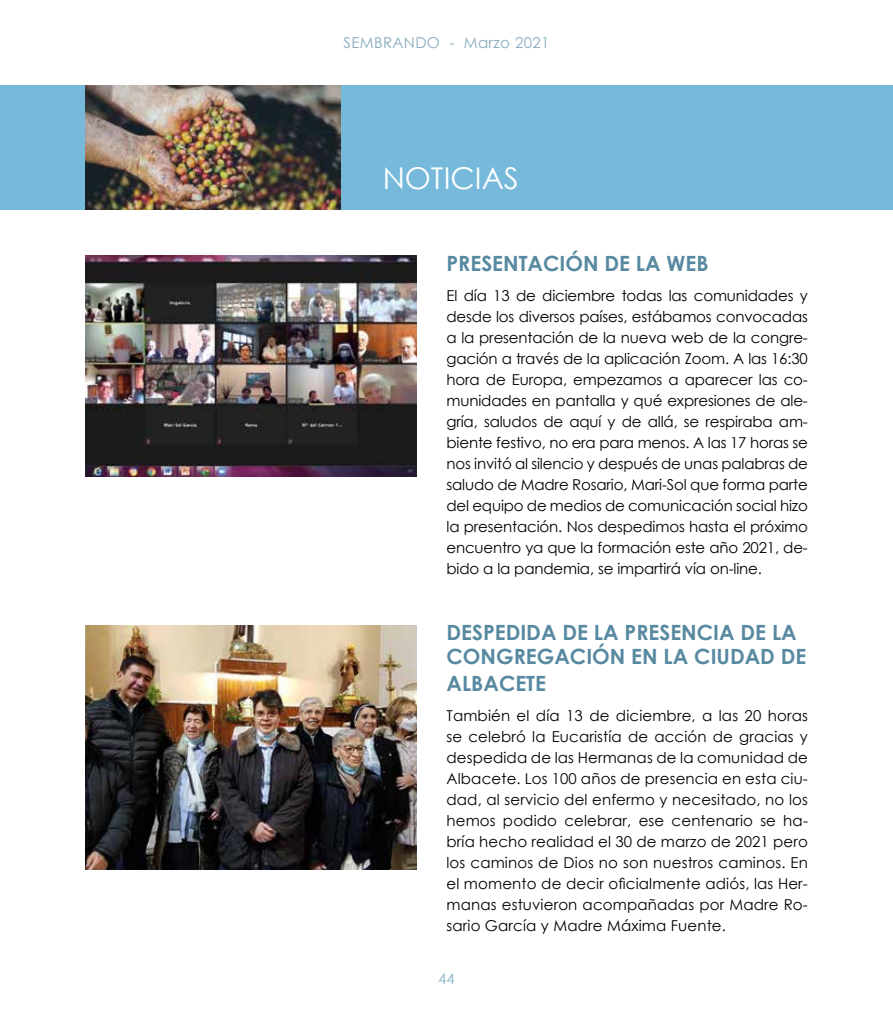
<style>
.page{position:relative;width:893px;height:1021px;background:#fff}
.page>*{position:absolute;margin:0;border:0;box-sizing:border-box;transform-origin:0 0}
.t1{font:30px "Century Gothic";color:#fff}
.t2{font:700 21px/24px "Century Gothic";color:#5789a0}
.t3{font:15px/21px "Century Gothic";color:#000;text-align:justify}
.t4{font:15px "Century Gothic";letter-spacing:.025em;color:#87abbe}
.t5{font:15px "Century Gothic";color:#91b7cc}
</style>
<div class="page">
<img style="left:85px;top:625px;width:332px;height:245px">
<div style="left:0;top:85px;width:893px;height:125px;background:#76b9da"></div>
<img style="left:85px;top:85px;width:255px;height:125px">
<img style="left:85px;top:255px;width:332px;height:221px">
<p class="t4" style="left:344px;top:32px;width:207px">SEMBRANDO - Marzo 2021</p>
<h1 class="t1" style="left:383px;top:157px;width:138px">NOTICIAS</h1>
<h2 class="t2" style="left:446px;top:250px;width:264px">PRESENTACIÓN DE LA WEB</h2>
<p class="t3" style="left:446px;top:284px;width:363px">El día 13 de diciembre todas las comunidades y desde los diversos países, estábamos convocadas a la presentación de la nueva web de la congre&shy;gación a través de la aplicación Zoom. A las 16:30 hora de Europa, empezamos a aparecer las co&shy;munidades en pantalla y qué expresiones de ale&shy;gría, saludos de aquí y de allá, se respiraba am&shy;biente festivo, no era para menos. A las 17 horas se nos invitó al silencio y después de unas palabras de saludo de Madre Rosario, Mari-Sol que forma parte del equipo de medios de comunicación social hizo la presentación. Nos despedimos hasta el próximo encuentro ya que la formación este año 2021, de&shy;bido a la pandemia, se impartirá vía on-line.</p>
<h2 class="t2" style="left:446px;top:619px;width:361px">DESPEDIDA DE LA PRESENCIA DE LA<br>CONGREGACIÓN EN LA CIUDAD DE</h2>
<h2 class="t2" style="left:446px;top:670px;width:101px">ALBACETE</h2>
<p class="t3" style="left:446px;top:704px;width:363px">También el día 13 de diciembre, a las 20 horas se celebró la Eucaristía de acción de gracias y despedida de las Hermanas de la comunidad de Albacete. Los 100 años de presencia en esta ciu&shy;dad, al servicio del enfermo y necesitado, no los hemos podido celebrar, ese centenario se ha&shy;bría hecho realidad el 30 de marzo de 2021 pero los caminos de Dios no son nuestros caminos. En el momento de decir oficialmente adiós, las Her&shy;manas estuvieron acompañadas por Madre Ro&shy;sario García y Madre Máxima Fuente.</p>
<p class="t5" style="left:438px;top:968px;width:18px">44</p>
</div>
